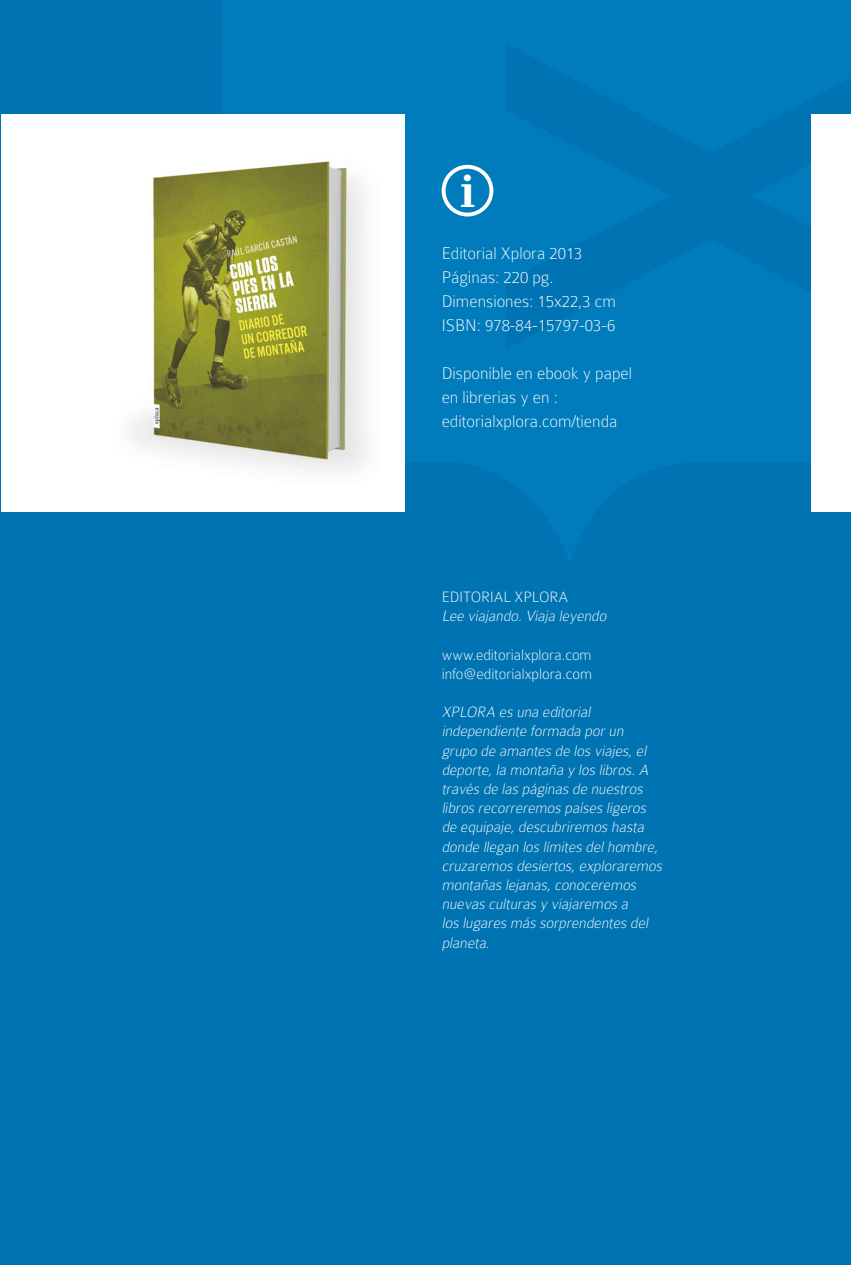
<style>
.page{position:relative;width:851px;height:1265px;background:#fff}
.page>*{position:absolute;margin:0;border:0;box-sizing:border-box;transform-origin:0 0}
.t1{font:700 48.4px "Candida BT";color:#fff}
.t2{font:100 18px/24px "Colaborate";color:#fff}
.t3{font:italic 100 16px/19.2px "Colaborate";color:#fff}
.t4{font:100 16px/19.2px "Colaborate";color:#fff}
</style>
<div class="page">
<div style="left:0;top:0;width:850px;height:1264px;background:#0074b2"></div>
<div style="left:1px;top:115px;width:403px;height:397px;background:#fff"></div>
<div style="left:811px;top:115px;width:39px;height:397px;background:#fff"></div>
<img style="left:133px;top:160px;width:234px;height:311px">
<div style="left:441px;top:165px;width:52px;height:51px;border:4px solid #fff;border-radius:50%"></div>
<h1 class="t1" style="left:459px;top:160px;width:18px">i</h1>
<p class="t2" style="left:441px;top:241px;width:176px">Editorial Xplora 2013<br>Páginas: 220 pg.<br>Dimensiones: 15x22,3 cm<br>ISBN: 978-84-15797-03-6</p>
<p class="t2" style="left:441px;top:361px;width:192px">Disponible en ebook y papel en librerias y en : editorialxplora.com/tienda</p>
<p class="t4" style="left:441px;top:587px;width:128px">EDITORIAL XPLORA</p>
<p class="t3" style="left:441px;top:606px;width:169px">Lee viajando.Viaja leyendo</p>
<p class="t4" style="left:441px;top:644px;width:152px">www.editorialxplora.com info@editorialxplora.com</p>
<p class="t3" style="left:441px;top:702px;width:225px">XPLORA es una editorial independiente formada porun grupo de amantes de los viajes,el deporte,la montaña y los libros.A través de las páginas de nuestros libros recorreremos países ligeros de equipaje,descubriremos hasta donde llegan los límites delhombre, cruzaremos desiertos,exploraremos montañas lejanas,conoceremos nuevas culturas y viajaremos a<br>los lugares más sorprendentes del planeta.</p>
</div>
